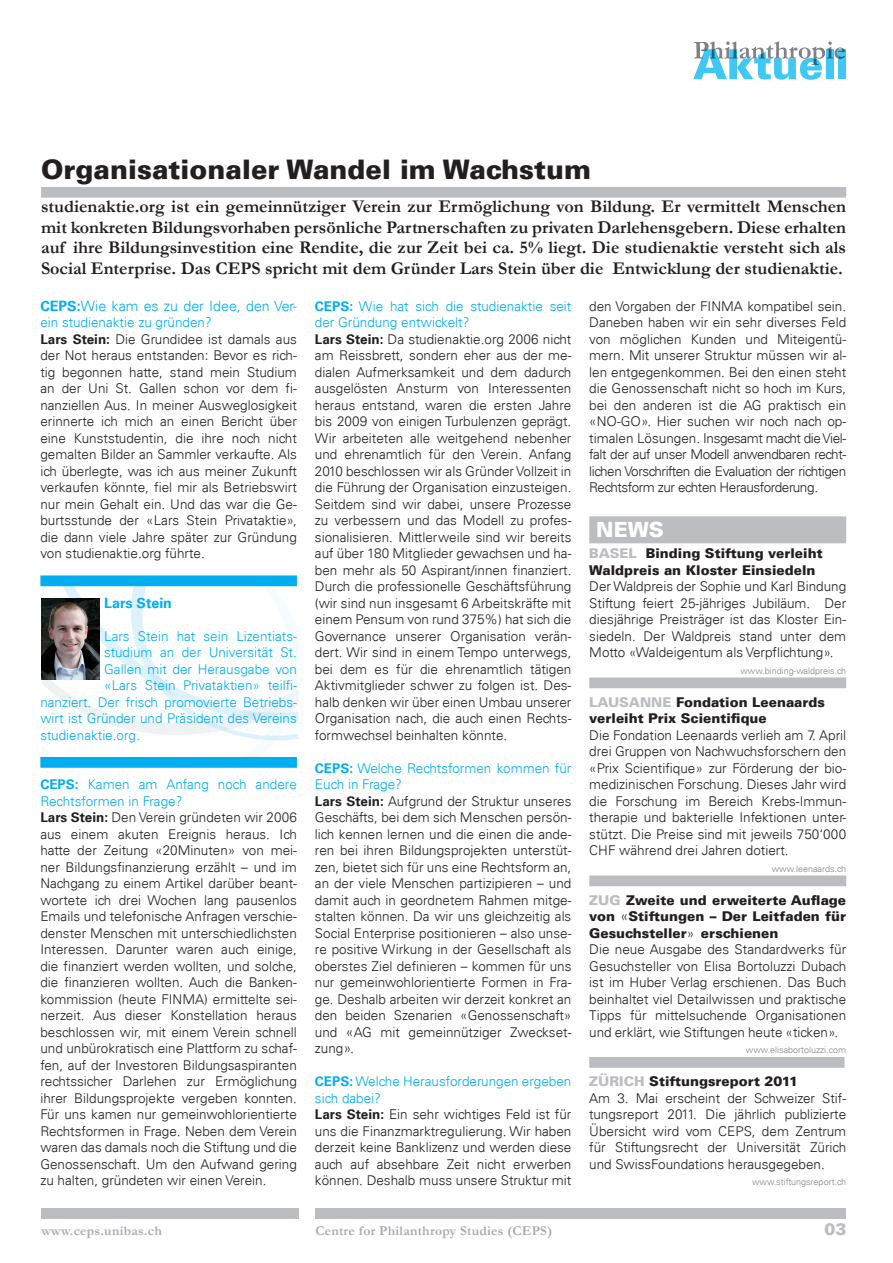
<style>
.page{position:relative;width:893px;height:1263px;background:#fff}
.page>*{position:absolute;margin:0;border:0;box-sizing:border-box;transform-origin:0 0}
.t1{font:900 27px "Univers LT";color:#231f20}
.t2{font:900 21px "Univers LT";color:#fff}
.t3{font:700 18px/20.7px "Garamond";color:#231f20;text-align:justify}
.t4{font:900 16.5px "Univers LT";color:#bcbdc0}
.t5{font:300 14.25px "Univers 45";color:#00aeef}
.t6{font:700 14.25px "Univers 65";color:#00aeef}
.t7{font:300 13.5px/16.5px "Univers 45";color:#231f20}
.t8{font:900 13.5px/16.5px "Univers LT";color:#231f20}
.t9{font:300 13.5px "Univers 45";color:#00aeef}
.t10{font:700 13.5px "Garamond";letter-spacing:.02em;color:#a8a9ad}
.t11{font:300 9px "Univers 45";color:#808285}
.s1{font-family:"Univers 65";font-weight:700}
.s2{color:#00aeef}
.s3{font-family:"Univers 65";font-weight:700;color:#00aeef}
.s4{font-size:14.25px}
.s5{color:#bcbdc0}
.s6{font-family:"Univers 45";font-weight:300;font-size:14.25px}
.s7{font-family:"Univers 45";font-weight:300}
</style>
<div class="page">
<svg style="left:42px;top:586px;width:256px;height:154px"></svg>
<img style="left:41px;top:599px;width:59px;height:80px">
<div style="left:315px;top:1208px;width:531px;height:10px;background:#bcbdc0"></div>
<div style="left:41px;top:1208px;width:257px;height:10px;background:#bcbdc0"></div>
<div style="left:838px;top:49px;width:8px;height:30px;background:#40c7f4"></div>
<svg style="left:693px;top:41px;width:152px;height:39px"></svg>
<div style="left:41px;top:187px;width:805px;height:11px;background:#bcbdc0"></div>
<div style="left:40px;top:575px;width:257px;height:11px;background:#00aeef"></div>
<div style="left:40px;top:757px;width:257px;height:11px;background:#00aeef"></div>
<div style="left:589px;top:516px;width:257px;height:27px;background:#bcbdc0"></div>
<div style="left:589px;top:677px;width:257px;height:11px;background:#bcbdc0"></div>
<div style="left:589px;top:875px;width:257px;height:11px;background:#bcbdc0"></div>
<div style="left:589px;top:1057px;width:255px;height:11px;background:#bcbdc0"></div>
<h1 class="t1" style="left:41px;top:152px;width:551px">Organisationaler Wandel im Wachstum</h1>
<p class="t3" style="left:41px;top:196px;width:807px">studienaktie.org ist ein gemeinnütziger Verein zur Ermöglichung von Bildung. Er vermittelt Menschen mit konkreten Bildungsvorhaben persönliche Partnerschaften zu privaten Darlehensgebern. Diese erhalten auf ihre Bildungsinvestition eine Rendite, die zur Zeit bei ca. 5% liegt. Die studienaktie versteht sich als Social Enterprise. Das CEPS spricht mit dem Gründer Lars Stein über die Entwicklung der studienaktie.</p>
<p class="t5" style="left:40px;top:297px;width:258px"><span class="s1">CEPS:</span>Wie kam es zu der Idee, den Ver-</p>
<p class="t7" style="left:40px;top:314px;width:258px"><span class="s2">ein studienaktie zu gründen?<br></span><span class="s1">Lars Stein:</span> Die Grundidee ist damals aus der Not heraus entstanden: Bevor es rich&shy;tig begonnen hatte, stand mein Studium an der Uni St. Gallen schon vor dem fi&shy;nanziellen Aus. In meiner Ausweglosigkeit erinnerte ich mich an einen Bericht über eine Kunststudentin, die ihre noch nicht gemalten Bilder an Sammler verkaufte. Als ich überlegte, was ich aus meiner Zukunft verkaufen könnte, fiel mir als Betriebswirt nur mein Gehalt ein. Und das war die Ge&shy;burtsstunde der «Lars Stein Privataktie», die dann viele Jahre später zur Gründung von studienaktie.org führte.</p>
<p class="t6" style="left:104px;top:594px;width:69px">Lars Stein</p>
<p class="t9" style="left:104px;top:628px;width:194px">Lars Stein hat sein Lizentiats-</p>
<p class="t9" style="left:104px;top:644px;width:194px">studium an der Universität St.</p>
<p class="t9" style="left:104px;top:661px;width:194px">Gallen mit der Herausgabe von</p>
<p class="t9" style="left:104px;top:677px;width:194px">«Lars Stein Privataktien» teilfi-</p>
<p class="t9" style="left:40px;top:694px;width:258px">nanziert. Der frisch promovierte Betriebs-</p>
<p class="t9" style="left:40px;top:710px;width:258px">wirt ist Gründer und Präsident des Vereins</p>
<p class="t9" style="left:40px;top:727px;width:101px">studienaktie.org.</p>
<p class="t7" style="left:40px;top:776px;width:258px"><span class="s3">CEPS:</span> <span class="s2">Kamen am Anfang noch andere Rechtsformen in Frage?<br></span><span class="s1">Lars Stein:</span> Den Verein gründeten wir 2006 aus einem akuten Ereignis heraus. Ich hatte der Zeitung «20Minuten» von mei&shy;ner Bildungsfinanzierung erzählt – und im Nachgang zu einem Artikel darüber beant&shy;wortete ich drei Wochen lang pausenlos Emails und telefonische Anfragen verschie&shy;denster Menschen mit unterschiedlichsten Interessen. Darunter waren auch einige, die finanziert werden wollten, und solche, die finanzieren wollten. Auch die Banken&shy;kommission (heute FINMA) ermittelte sei&shy;nerzeit. Aus dieser Konstellation heraus beschlossen wir, mit einem Verein schnell und unbürokratisch eine Plattform zu schaf&shy;fen, auf der Investoren Bildungsaspiranten rechtssicher Darlehen zur Ermöglichung ihrer Bildungsprojekte vergeben konnten.<br>Für uns kamen nur gemeinwohlorientierte Rechtsformen in Frage. Neben dem Verein waren das damals noch die Stiftung und die Genossenschaft. Um den Aufwand gering zu halten, gründeten wir einen Verein.</p>
<p class="t7" style="left:315px;top:298px;width:258px"><span class="s3">CEPS:</span> <span class="s2">Wie hat sich die studienaktie seit der Gründung entwickelt?<br></span><span class="s1">Lars Stein:</span> Da studienaktie.org 2006 nicht am Reissbrett, sondern eher aus der me&shy;dialen Aufmerksamkeit und dem dadurch ausgelösten Ansturm von Interessenten heraus entstand, waren die ersten Jahre bis 2009 von einigen Turbulenzen geprägt.<br>Wir arbeiteten alle weitgehend nebenher und ehrenamtlich für den Verein. Anfang 2010 beschlossen wir als Gründer Vollzeit in die Führung der Organisation einzusteigen.<br>Seitdem sind wir dabei, unsere Prozesse zu verbessern und das Modell zu profes&shy;sionalisieren. Mittlerweile sind wir bereits auf über 180 Mitglieder gewachsen und ha&shy;ben mehr als 50 Aspirant/innen finanziert.<br>Durch die professionelle Geschäftsführung (wir sind nun insgesamt 6 Arbeitskräfte mit einem Pensum von rund 375%) hat sich die Governance unserer Organisation verän&shy;dert. Wir sind in einem Tempo unterwegs, bei dem es für die ehrenamtlich tätigen Aktivmitglieder schwer zu folgen ist. Des&shy;halb denken wir über einen Umbau unserer Organisation nach, die auch einen Rechts&shy;formwechsel beinhalten könnte.</p>
<p class="t7" style="left:315px;top:760px;width:258px"><span class="s3">CEPS:</span> <span class="s2">Welche Rechtsformen kommen für Euch in Frage?<br></span><span class="s1">Lars Stein:</span> Aufgrund der Struktur unseres Geschäfts, bei dem sich Menschen persön&shy;lich kennen lernen und die einen die ande&shy;ren bei ihren Bildungsprojekten unterstüt&shy;zen, bietet sich für uns eine Rechtsform an, an der viele Menschen partizipieren – und damit auch in geordnetem Rahmen mitge&shy;stalten können. Da wir uns gleichzeitig als Social Enterprise positionieren – also unse&shy;re positive Wirkung in der Gesellschaft als oberstes Ziel definieren – kommen für uns nur gemeinwohlorientierte Formen in Fra&shy;ge. Deshalb arbeiten wir derzeit konkret an den beiden Szenarien «Genossenschaft» und <span class="s4">«</span>AG mit gemeinnütziger Zweckset&shy;zung<span class="s4">».</span></p>
<p class="t7" style="left:315px;top:1073px;width:258px"><span class="s3">CEPS:</span> <span class="s2">Welche Herausforderungen ergeben sich dabei?<br></span><span class="s1">Lars Stein:</span> Ein sehr wichtiges Feld ist für uns die Finanzmarktregulierung. Wir haben derzeit keine Banklizenz und werden diese auch auf absehbare Zeit nicht erwerben können. Deshalb muss unsere Struktur mit</p>
<p class="t7" style="left:589px;top:298px;width:258px;text-align:justify">den Vorgaben der FINMA kompatibel sein.<br>Daneben haben wir ein sehr diverses Feld von möglichen Kunden und Miteigentü&shy;mern. Mit unserer Struktur müssen wir al&shy;len entgegenkommen. Bei den einen steht die Genossenschaft nicht so hoch im Kurs, bei den anderen ist die AG praktisch ein «NO-GO». Hier suchen wir noch nach op&shy;timalen Lösungen. Insgesamt macht die Viel&shy;falt der auf unser Modell anwendbaren recht&shy;lichen Vorschriften die Evaluation der richtigen Rechtsform zur echten Herausforderung.</p>
<h2 class="t2" style="left:596px;top:517px;width:69px">NEWS</h2>
<p class="t8" style="left:589px;top:545px;width:235px"><span class="s5">BASEL</span> Binding Stiftung verleiht<br>Waldpreis an Kloster Einsiedeln</p>
<p class="t7" style="left:589px;top:578px;width:258px;text-align:justify">Der Waldpreis der Sophie und Karl Bindung Stiftung feiert 25-jähriges Jubiläum. Der diesjährige Preisträger ist das Kloster Ein&shy;siedeln. Der Waldpreis stand unter dem Motto «Waldeigentum als Verpflichtung».</p>
<p class="t11" style="left:740px;top:665px;width:107px">www.binding-waldpreis.ch</p>
<p class="t8" style="left:589px;top:694px;width:237px"><span class="s5">LAUSANNE</span> Fondation Leenaards verleiht Prix Scientifique</p>
<p class="t7" style="left:589px;top:727px;width:258px;text-align:justify">Die Fondation Leenaards verlieh am 7. April drei Gruppen von Nachwuchsforschern den «Prix Scientifique» zur Förderung der bio&shy;medizinischen Forschung. Dieses Jahr wird die Forschung im Bereich Krebs-Immun&shy;therapie und bakterielle Infektionen unter&shy;stützt. Die Preise sind mit jeweils 750‘000<br>CHF während drei Jahren dotiert.</p>
<p class="t11" style="left:772px;top:863px;width:76px">www.leenaards.ch</p>
<p class="t8" style="left:589px;top:892px;width:258px;text-align:justify"><span class="s5">ZUG</span> Zweite und erweiterte Auflage von <span class="s6">«</span>Stiftungen – Der Leitfaden für Gesuchsteller<span class="s7">»</span> erschienen</p>
<p class="t7" style="left:589px;top:941px;width:258px;text-align:justify">Die neue Ausgabe des Standardwerks für Gesuchsteller von Elisa Bortoluzzi Dubach ist im Huber Verlag erschienen. Das Buch beinhaltet viel Detailwissen und praktische Tipps für mittelsuchende Organisationen und erklärt, wie Stiftungen heute «ticken».</p>
<p class="t11" style="left:746px;top:1045px;width:102px">www.elisabortoluzzi.com</p>
<p class="t8" style="left:589px;top:1073px;width:210px"><span class="s5">ZÜRICH</span> Stiftungsreport 2011</p>
<p class="t7" style="left:589px;top:1090px;width:258px;text-align:justify">Am 3. Mai erscheint der Schweizer Stif&shy;tungsreport 2011. Die jährlich publizierte Übersicht wird vom CEPS, dem Zentrum für Stiftungsrecht der Universität Zürich und SwissFoundations herausgegeben.</p>
<p class="t11" style="left:752px;top:1177px;width:96px">www.stiftungsreport.ch</p>
<p class="t10" style="left:41px;top:1221px;width:122px">www.ceps.unibas.ch</p>
<p class="t10" style="left:315px;top:1221px;width:238px">Centre for Philanthropy Studies (CEPS)</p>
<p class="t4" style="left:824px;top:1219px;width:24px">03</p>
</div>
